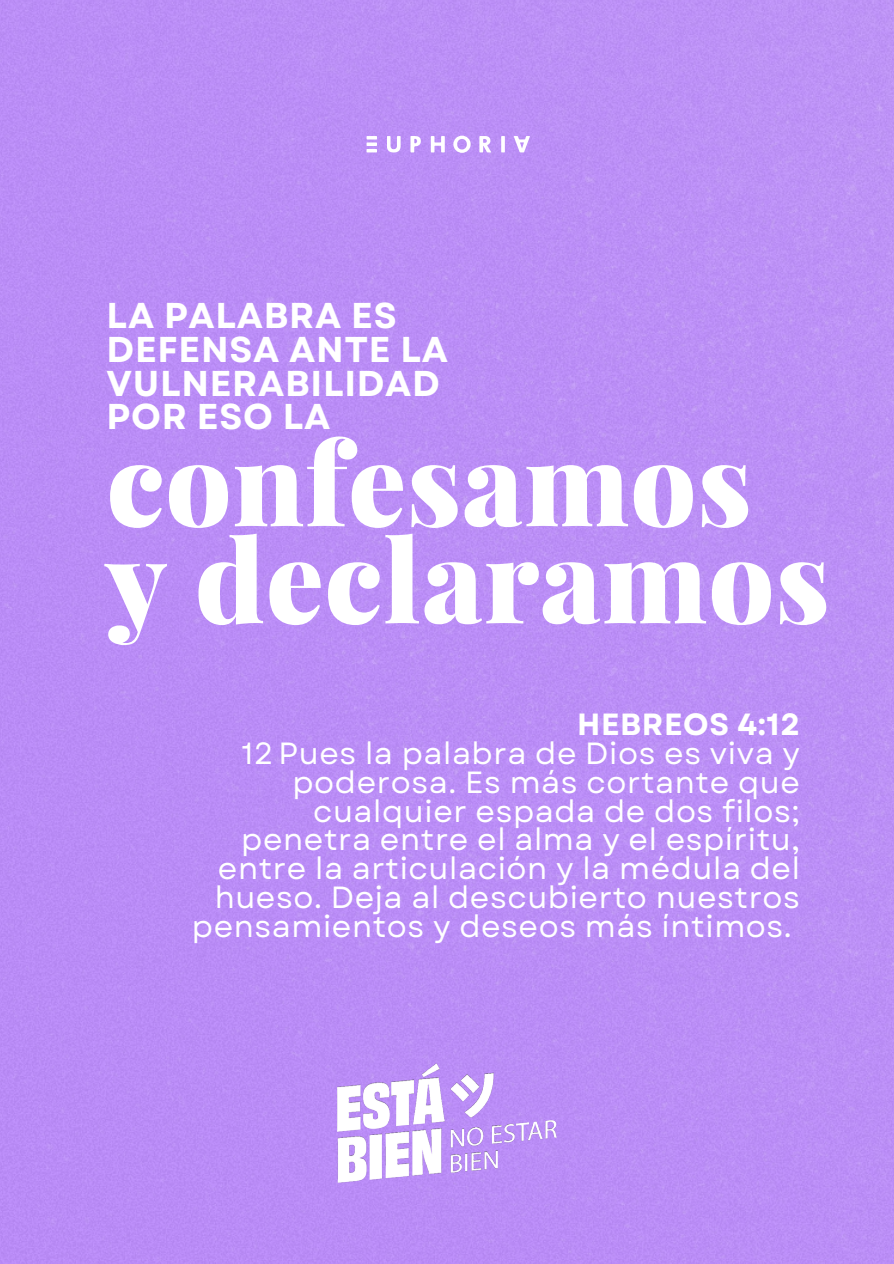
<style>
.page{position:relative;width:894px;height:1264px;background:#fff}
.page>*{position:absolute;margin:0;border:0;box-sizing:border-box;transform-origin:0 0}
.t1{font:900 114.9px/97.1px "Playfair Display";letter-spacing:.01em;color:#fff}
.t2{font:700 35.85px/33.8px "Garet";letter-spacing:.02em;color:#fff}
.t3{font:30.6px/28.8px "Garet";letter-spacing:.02em;color:#fff;text-align:right}
.t4{font:700 30.6px "Garet";letter-spacing:.02em;color:#fff}
</style>
<div class="page">
<div style="left:0;top:0;width:893px;height:1263px;background:#bb8ef6"></div>
<img style="left:332px;top:1058px;width:229px;height:129px">
<svg style="left:366px;top:136px;width:11px;height:16px"></svg>
<svg style="left:387px;top:136px;width:13px;height:16px"></svg>
<svg style="left:410px;top:136px;width:10px;height:16px"></svg>
<svg style="left:430px;top:136px;width:14px;height:16px"></svg>
<svg style="left:453px;top:136px;width:17px;height:17px"></svg>
<svg style="left:479px;top:136px;width:12px;height:16px"></svg>
<svg style="left:501px;top:136px;width:3px;height:16px"></svg>
<svg style="left:513px;top:136px;width:16px;height:16px"></svg>
<h1 class="t2" style="left:107px;top:299px;width:343px">LA PALABRA ES<br>DEFENSA ANTE LA<br>VULNERABILIDAD<br>POR ESO LA</h1>
<p class="t1" style="left:107px;top:430px;width:724px">confesamos y declaramos</p>
<p class="t4" style="left:577px;top:702px;width:224px">HEBREOS 4:12</p>
<p class="t3" style="left:192px;top:739px;width:609px">12 Pues la palabra de Dios es viva y poderosa. Es más cortante que cualquier espada de dos filos; penetra entre el alma y el espíritu, entre la articulación y la médula del hueso. Deja al descubierto nuestros pensamientos y deseos más íntimos.</p>
</div>
